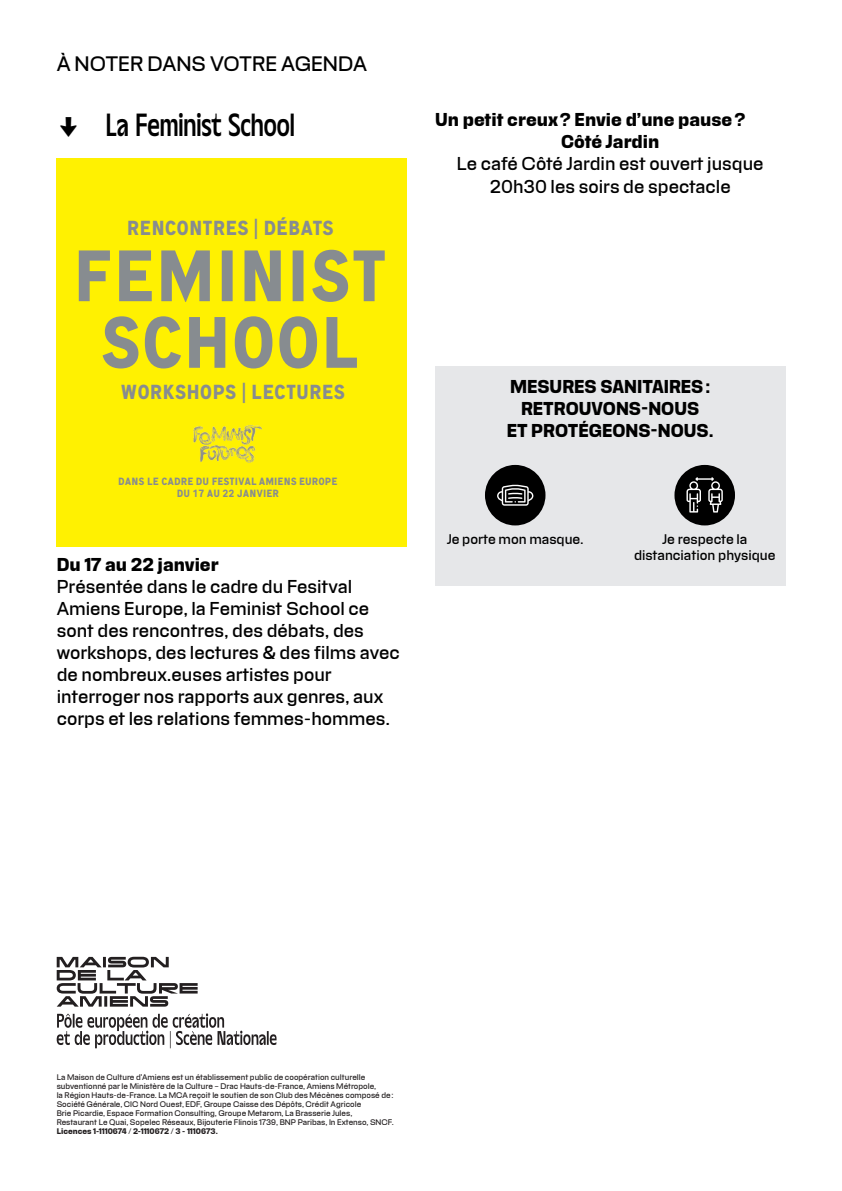
<style>
.page{position:relative;width:842px;height:1191px;background:#fff}
.page>*{position:absolute;margin:0;border:0;box-sizing:border-box;transform-origin:0 0}
.t1{font:28px "PVC Menu";color:#000}
.t2{font:700 20.4px "Signal";color:#878c90}
.t3{font:300 18px "Tesseract Sans Text";color:#000}
.t4{font:300 16px/22px "Tesseract Sans Text";color:#000}
.t5{font:700 16px/22px "Tesseract Sans Text";color:#000;text-align:center}
.t6{font:300 12px/16px "Tesseract Sans Text";color:#000;text-align:center}
.t7{font:700 10.4px/12px "Signal";color:#878c90;text-align:center}
.t8{font:300 7px/9px "Tesseract Sans Text";color:#231f20}
.t9{font:700 7px "Tesseract Sans Text";color:#231f20}
.s1{font-family:"Signal";font-weight:700}
</style>
<div class="page">
<svg style="left:57px;top:956px;width:141px;height:50px"></svg>
<svg style="left:57px;top:1013px;width:219px;height:35px"></svg>
<div style="left:435px;top:366px;width:350px;height:219px;background:#e6e7e9"></div>
<div style="left:485px;top:465px;width:60px;height:60px;background:#000;border-radius:50%"></div>
<svg style="left:497px;top:484px;width:36px;height:21px"></svg>
<div style="left:674px;top:465px;width:61px;height:60px;background:#000;border-radius:50%"></div>
<svg style="left:686px;top:477px;width:37px;height:35px"></svg>
<div style="left:57px;top:158px;width:350px;height:389px;background:#fff101"></div>
<img style="left:193px;top:424px;width:69px;height:39px">
<svg style="left:103px;top:316px;width:254px;height:52px"></svg>
<svg style="left:79px;top:250px;width:306px;height:52px"></svg>
<h3 class="t3" style="left:57px;top:50px;width:312px">À NOTER DANS VOTRE AGENDA</h3>
<h1 class="t1" style="left:57px;top:102px;width:240px"><span class="s1">⇩</span> La Feminist School</h1>
<h2 class="t2" style="left:127px;top:214px;width:209px">RENCONTRES | DÉBATS</h2>
<h3 class="t5" style="left:561px;top:108px;width:186px;text-align:left;text-indent:-126px">Un petit creux? Envie d’une pause?<br>Côté Jardin</h3>
<h3 class="t4" style="left:457px;top:152px;width:308px;text-align:center">Le café Côté Jardin est ouvert jusque<br>20h30 les soirs de spectacle</h3>
<h2 class="t2" style="left:120px;top:377px;width:226px">WORKSHOPS | LECTURES</h2>
<h3 class="t7" style="left:118px;top:475px;width:221px">DANS LE CADRE DU FESTIVAL AMIENS EUROPE<br>DU 17 AU 22 JANVIER</h3>
<h3 class="t5" style="left:57px;top:552px;width:164px">Du 17 au 22 janvier</h3>
<p class="t4" style="left:57px;top:574px;width:345px">Présentée dans le cadre du Fesitval Amiens Europe, la Feminist School ce sont des rencontres, des débats, des workshops, des lectures &amp; des films avec de nombreux.euses artistes pour interroger nos rapports aux genres, aux corps et les relations femmes-hommes.</p>
<h3 class="t5" style="left:507px;top:374px;width:208px">MESURES SANITAIRES:<br>RETROUVONS-NOUS<br>ET PROTÉGEONS-NOUS.</h3>
<h3 class="t6" style="left:447px;top:530px;width:139px">Je porte mon masque.</h3>
<h3 class="t6" style="left:634px;top:530px;width:143px">Je respecte la distanciation physique</h3>
<p class="t8" style="left:57px;top:1072px;width:339px">La Maison de Culture d’Amiens est un établissement public de coopération culturelle subventionné par le Ministère de la Culture – Drac Hauts-de-France, Amiens Métropole,<br>la Région Hauts-de-France. La MCA reçoit le soutien de son Club des Mécènes composé de:<br>Société Générale, CIC Nord Ouest, EDF, Groupe Caisse des Dépôts, Crédit Agricole<br>Brie Picardie, Espace Formation Consulting, Groupe Metarom, La Brasserie Jules, Restaurant Le Quai, Sopelec Réseaux, Bijouterie Flinois 1739, BNP Paribas, In Extenso, SNCF.</p>
<p class="t9" style="left:57px;top:1126px;width:163px">Licences 1-1110674 / 2-1110672 / 3 - 1110673.</p>
</div>
